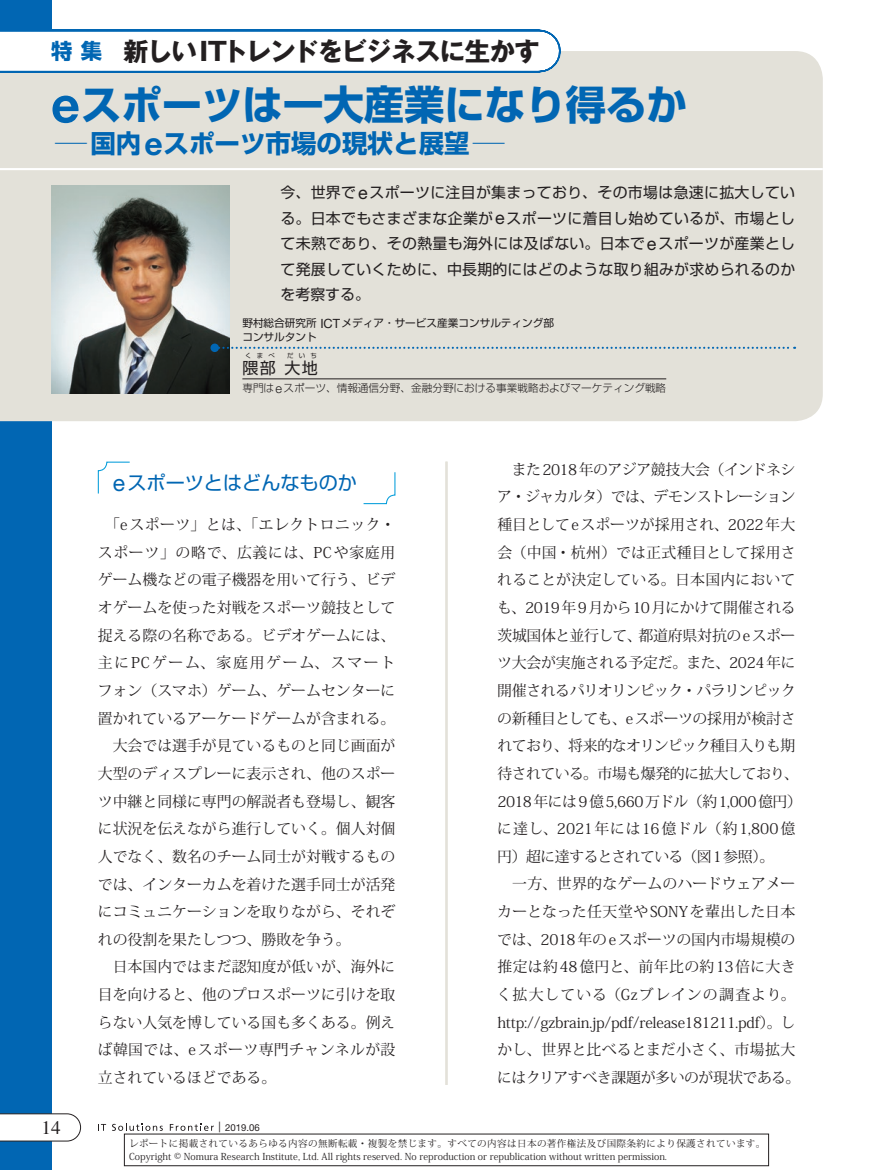
<style>
.page{position:relative;width:893px;height:1170px;background:#fff}
.page>*{position:absolute;margin:0;border:0;box-sizing:border-box;transform-origin:0 0}
.t1{font:700 40.35px "Shin Go Pro";color:#0166b3}
.t2{font:700 25.5px "Gothic MB101 Pro";letter-spacing:-.04em;color:#231f20}
.t3{font:700 25.5px "Shin Go Pro";color:#0166b3;scale:1.25 1}
.t4{font:19.2px "Shin Go Pro";color:#0166b3}
.t5{font:19.2px "Times LT Std";color:#231f20}
.t6{font:15.9px "Shin Go Pro";color:#231f20}
.t7{font:14.85px/27.6px "Koz Min Pro";color:#231f20}
.t8{font:14.85px/27.6px "Koz Min Pro";letter-spacing:-.025em;color:#231f20}
.t9{font:14.85px/25.5px "Shin Go Pro";letter-spacing:.02em;color:#231f20;text-align:justify}
.t10{font:14.85px "Koz Min Pro";letter-spacing:.025em;color:#231f20}
.t11{font:14.85px "Koz Min Pro";letter-spacing:.045em;color:#231f20}
.t12{font:14.85px "Koz Min Pro";letter-spacing:.115em;color:#231f20}
.t13{font:300 10.65px "Shin Go Pro";color:#231f20}
.t14{font:10.65px/13.8px "Shin Go Pro";color:#231f20}
.t15{font:9.6px/12.8px "Koz Min Pro";color:#231f20}
.t16{font:9.6px "Helvetica Neue LT Std";color:#231f20}
.t17{font:6.45px "Shin Go Pro";letter-spacing:.835em;color:#231f20}
.s1{font-family:"Shin Go Pro";font-size:21.3px;color:#0166b3}
.s2{font-family:"Helvetica Neue LT Std";font-size:50.55px}
.s3{font-family:"Helvetica Neue LT Std";font-size:31.95px}
.s4{font-family:"Helvetica Neue LT Std";font-size:17.85px}
.s5{font-family:"Helvetica Neue LT Std";font-size:12.75px}
.s6{font-family:"Helvetica Neue LT Std";font-size:22.95px}
.s7{font-size:10.65px}
</style>
<div class="page">
<div style="left:0;top:0;width:51px;height:1169px;background:#0166b3"></div>
<hr style="left:445px;top:461px;width:3px;height:623px;background:#e3e1d9">
<div style="left:0;top:51px;width:823px;height:370px;background:#e3e1d9"></div>
<hr style="left:0;top:168px;width:823px;height:2px;background:#fff">
<svg style="left:0;top:1113px;width:81px;height:28px"></svg>
<svg style="left:98px;top:1124px;width:8px;height:6px"></svg>
<svg style="left:112px;top:1123px;width:51px;height:7px"></svg>
<svg style="left:170px;top:1123px;width:44px;height:7px"></svg>
<img style="left:51px;top:185px;width:179px;height:208px">
<hr style="left:242px;top:378px;width:424px;height:1px;background:#231f20">
<svg style="left:219px;top:347px;width:576px;height:2px"></svg>
<div style="left:210px;top:343px;width:9px;height:9px;background:#0166b3;border-radius:50%"></div>
<svg style="left:363px;top:472px;width:33px;height:32px"></svg>
<svg style="left:97px;top:461px;width:33px;height:33px"></svg>
<svg style="left:0;top:30px;width:540px;height:42px"></svg>
<h2 class="t2" style="left:51px;top:30px;width:490px"><span class="s1">特集</span> 新しいITトレンドをビジネスに生かす</h2>
<h1 class="t1" style="left:51px;top:72px;width:637px"><span class="s2">e</span>スポーツは一大産業になり得るか</h1>
<h2 class="t3" style="left:55px;top:123px;width:361px">─国内<span class="s3">e</span>スポーツ市場の現状と展望─</h2>
<p class="t9" style="left:281px;top:178px;width:516px">今、世界で<span class="s4">e</span>スポーツに注目が集まっており、その市場は急速に拡大している。日本でもさまざまな企業が<span class="s4">e</span>スポーツに着目し始めているが、市場として未熟であり、その熱量も海外には及ばない。日本で<span class="s4">e</span>スポーツが産業として発展していくために、中長期的にはどのような取り組みが求められるのかを考察する。</p>
<p class="t14" style="left:242px;top:315px;width:313px">野村総合研究所 <span class="s5">ICT</span>メディア・サービス産業コンサルティング部コンサルタント</p>
<p class="t6" style="left:242px;top:354px;width:77px">隈部大地</p>
<p class="t17" style="left:245px;top:350px;width:31px">くまべ</p>
<p class="t17" style="left:287px;top:350px;width:31px">だいち</p>
<p class="t13" style="left:242px;top:379px;width:425px">専門は<span class="s5">e</span>スポーツ、情報通信分野、金融分野における事業戦略およびマーケティング戦略</p>
<p class="t4" style="left:113px;top:467px;width:246px"><span class="s6">e</span>スポーツとはどんなものか</p>
<p class="t10" style="left:105px;top:514px;width:292px">「eスポーツ」とは、「エレクトロニック・</p>
<p class="t11" style="left:98px;top:541px;width:299px">スポーツ」の略で、広義には、PCや家庭用</p>
<p class="t7" style="left:98px;top:565px;width:299px">ゲーム機などの電子機器を用いて行う、ビデ</p>
<p class="t7" style="left:98px;top:593px;width:299px">オゲームを使った対戦をスポーツ競技として</p>
<p class="t7" style="left:98px;top:620px;width:299px">捉える際の名称である。ビデオゲームには、</p>
<p class="t12" style="left:98px;top:652px;width:299px">主にPCゲーム、家庭用ゲーム、スマート</p>
<p class="t7" style="left:98px;top:676px;width:299px">フォン（スマホ）ゲーム、ゲームセンターに</p>
<p class="t7" style="left:98px;top:703px;width:299px">置かれているアーケードゲームが含まれる。</p>
<p class="t7" style="left:113px;top:731px;width:284px">大会では選手が見ているものと同じ画面が</p>
<p class="t7" style="left:98px;top:759px;width:299px">大型のディスプレーに表示され、他のスポー</p>
<p class="t7" style="left:98px;top:786px;width:299px">ツ中継と同様に専門の解説者も登場し、観客</p>
<p class="t7" style="left:98px;top:814px;width:299px">に状況を伝えながら進行していく。個人対個</p>
<p class="t7" style="left:98px;top:842px;width:299px">人でなく、数名のチーム同士が対戦するもの</p>
<p class="t7" style="left:98px;top:869px;width:299px">では、インターカムを着けた選手同士が活発</p>
<p class="t7" style="left:98px;top:897px;width:299px">にコミュニケーションを取りながら、それぞ</p>
<p class="t7" style="left:98px;top:924px;width:254px">れの役割を果たしつつ、勝敗を争う。</p>
<p class="t7" style="left:113px;top:952px;width:284px">日本国内ではまだ認知度が低いが、海外に</p>
<p class="t7" style="left:98px;top:980px;width:299px">目を向けると、他のプロスポーツに引けを取</p>
<p class="t7" style="left:98px;top:1007px;width:299px">らない人気を博している国も多くある。例え</p>
<p class="t10" style="left:98px;top:1039px;width:299px">ば韓国では、eスポーツ専門チャンネルが設</p>
<p class="t7" style="left:98px;top:1063px;width:180px">立されているほどである。</p>
<p class="t5" style="left:41px;top:1116px;width:21px">14</p>
<p class="t16" style="left:218px;top:1121px;width:43px"><span class="s7">|</span> 2019.06</p>
<p class="t8" style="left:497px;top:455px;width:306px;text-indent:15px">また2018年のアジア競技大会（インドネシア・ジャカルタ）では、デモンストレーション種目としてeスポーツが採用され、2022年大会（中国・杭州）では正式種目として採用されることが決定している。日本国内においても、2019年9月から10月にかけて開催される茨城国体と並行して、都道府県対抗のeスポーツ大会が実施される予定だ。また、2024年に開催されるパリオリンピック・パラリンピックの新種目としても、eスポーツの採用が検討されており、将来的なオリンピック種目入りも期待されている。市場も爆発的に拡大しており、<br>2018年には9億5,660万ドル（約1,000億円）に達し、2021年には16億ドル（約1,800億円）超に達するとされている（図1参照）。</p>
<p class="t7" style="left:497px;top:869px;width:305px;text-indent:15px">一方、世界的なゲームのハードウェアメーカーとなった任天堂やSONYを輩出した日本では、2018年のeスポーツの国内市場規模の推定は約48億円と、前年比の約13倍に大きく拡大している（Gzブレインの調査より。http://gzbrain.jp/pdf/release181211.pdf）。しかし、世界と比べるとまだ小さく、市場拡大にはクリアすべき課題が多いのが現状である。</p>
<p class="t15" style="left:129px;top:1136px;width:638px">レポートに掲載されているあらゆる内容の無断転載・複製を禁じます。すべての内容は日本の著作権法及び国際条約により保護されています。<br>Copyright © Nomura Research Institute, Ltd. All rights reserved. No reproduction or republication without written permission.</p>
</div>
